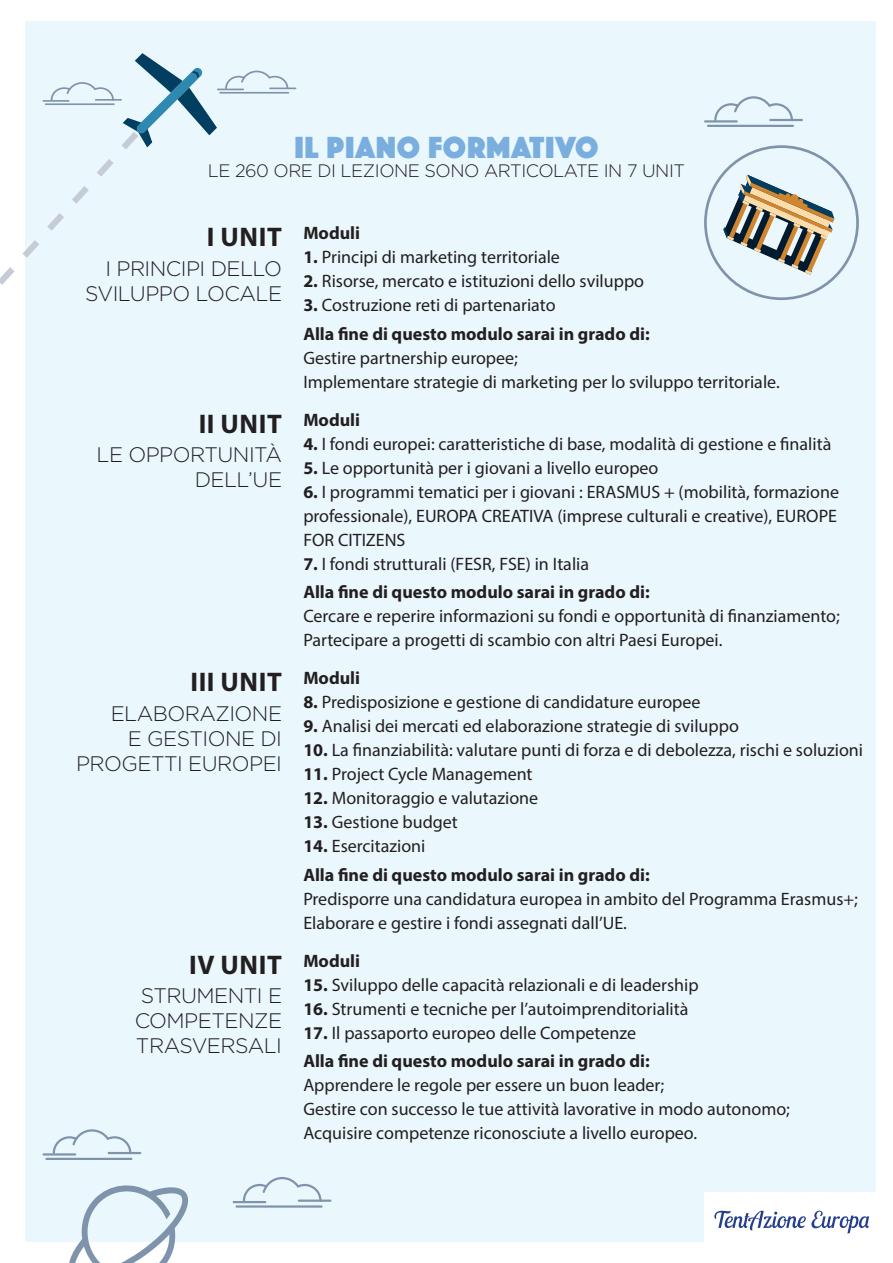
<style>
.page{position:relative;width:893px;height:1263px;background:#fff}
.page>*{position:absolute;margin:0;border:0;box-sizing:border-box;transform-origin:0 0}
.t1{font:31.5px "Phosphate Solid";letter-spacing:.02em;color:#79aede}
.t2{font:700 27px "Myriad Pro";letter-spacing:.02em;color:#231f20}
.t3{font:300 21px/25.2px "Gotham";letter-spacing:-.025em;color:#231f20;text-align:right}
.t4{font:18px/24px "Myriad Pro";color:#231f20}
.t5{font:700 18px/28.2px "Myriad Pro";color:#231f20}
.t6{font:300 18px "Gotham";letter-spacing:-.025em;color:#231f20}
.s1{font-weight:700}
.s2{font-weight:400}
</style>
<div class="page">
<div style="left:26px;top:21px;width:850px;height:1221px;background:#eaf7fd"></div>
<div style="left:704px;top:1192px;width:172px;height:50px;background:#fff"></div>
<svg style="left:714px;top:1211px;width:155px;height:22px"></svg>
<svg style="left:69px;top:1185px;width:119px;height:78px"></svg>
<svg style="left:243px;top:1177px;width:79px;height:25px"></svg>
<hr style="left:298px;top:1199px;width:33px;height:3px;background:#7f94ab">
<hr style="left:233px;top:1201px;width:33px;height:2px;background:#7f94ab">
<hr style="left:236px;top:1205px;width:87px;height:2px;background:#7f94ab">
<svg style="left:53px;top:1129px;width:78px;height:25px"></svg>
<hr style="left:108px;top:1152px;width:33px;height:2px;background:#7f94ab">
<hr style="left:43px;top:1153px;width:33px;height:2px;background:#7f94ab">
<hr style="left:45px;top:1158px;width:87px;height:2px;background:#7f94ab">
<svg style="left:704px;top:145px;width:155px;height:155px"></svg>
<svg style="left:714px;top:96px;width:79px;height:24px"></svg>
<hr style="left:769px;top:119px;width:34px;height:2px;background:#7f94ab">
<hr style="left:704px;top:120px;width:34px;height:3px;background:#7f94ab">
<hr style="left:707px;top:125px;width:87px;height:2px;background:#7f94ab">
<svg style="left:0;top:53px;width:296px;height:232px"></svg>
<hr style="left:219px;top:92px;width:70px;height:2px;background:#7f94ab">
<h1 class="t1" style="left:294px;top:131px;width:306px">IL PIANO FORMATIVO</h1>
<p class="t6" style="left:208px;top:159px;width:80px">LE 260 ORE</p>
<p class="t6" style="left:318px;top:159px;width:35px">DI LEZIONE</p>
<p class="t6" style="left:424px;top:159px;width:15px">SONO</p>
<p class="t6" style="left:484px;top:159px;width:13px">ARTICOLATE</p>
<p class="t6" style="left:604px;top:159px;width:62px">IN 7 UNIT</p>
<h2 class="t2" style="left:207px;top:219px;width:47px">I Unit</h2>
<p class="t3" style="left:85px;top:255px;width:198px">I PRINCIPI DELLO<br>SVILUPPO LOCALE</p>
<h2 class="t2" style="left:199px;top:406px;width:56px">II Unit</h2>
<p class="t3" style="left:97px;top:441px;width:187px">LE OPPORTUNITÀ<br>DELL’UE</p>
<p class="t5" style="left:303px;top:219px;width:58px">Moduli</p>
<p class="t4" style="left:303px;top:245px;width:258px"><span class="s1">1.</span> Principi di marketing territoriale</p>
<p class="t4" style="left:303px;top:269px;width:342px"><span class="s1">2.</span> Risorse, mercato e istituzioni dello sviluppo</p>
<p class="t5" style="left:303px;top:290px;width:348px">3. <span class="s2">Costruzione reti di partenariato<br></span>Alla fine di questo modulo sarai in grado di:</p>
<p class="t4" style="left:303px;top:345px;width:478px">Gestire partnership europee;<br>Implementare strategie di marketing per lo sviluppo territoriale.</p>
<p class="t5" style="left:303px;top:405px;width:58px">Moduli</p>
<p class="t4" style="left:303px;top:431px;width:530px"><span class="s1">4.</span> I fondi europei: caratteristiche di base, modalità di gestione e finalità</p>
<p class="t4" style="left:303px;top:455px;width:357px"><span class="s1">5.</span> Le opportunità per i giovani a livello europeo</p>
<p class="t4" style="left:303px;top:479px;width:537px;text-align:justify"><span class="s1">6.</span> I programmi tematici per i giovani : ERASMUS + (mobilità, formazione professionale), EUROPA CREATIVA (imprese culturali e creative), EUROPE FOR CITIZENS</p>
<p class="t5" style="left:303px;top:549px;width:348px">7. <span class="s2">I fondi strutturali (FESR, FSE) in Italia<br></span>Alla fine di questo modulo sarai in grado di:</p>
<p class="t4" style="left:303px;top:604px;width:538px">Cercare e reperire informazioni su fondi e opportunità di finanziamento;<br>Partecipare a progetti di scambio con altri Paesi Europei.</p>
<h2 class="t2" style="left:190px;top:664px;width:64px">III Unit</h2>
<p class="t3" style="left:76px;top:700px;width:207px">ELABORAZIONE<br>E GESTIONE DI<br>PROGETTI EUROPEI</p>
<p class="t5" style="left:303px;top:663px;width:58px">Moduli</p>
<p class="t4" style="left:303px;top:690px;width:399px"><span class="s1">8.</span> Predisposizione e gestione di candidature europee</p>
<p class="t4" style="left:303px;top:714px;width:437px"><span class="s1">9.</span> Analisi dei mercati ed elaborazione strategie di sviluppo</p>
<p class="t4" style="left:303px;top:738px;width:561px"><span class="s1">10.</span> La finanziabilità: valutare punti di forza e di debolezza, rischi e soluzioni</p>
<p class="t4" style="left:303px;top:762px;width:231px"><span class="s1">11.</span> Project Cycle Management</p>
<p class="t4" style="left:303px;top:786px;width:236px"><span class="s1">12.</span> Monitoraggio e valutazione</p>
<p class="t4" style="left:303px;top:810px;width:156px"><span class="s1">13.</span> Gestione budget</p>
<p class="t5" style="left:303px;top:831px;width:348px">14. <span class="s2">Esercitazioni<br></span>Alla fine di questo modulo sarai in grado di:</p>
<p class="t4" style="left:303px;top:886px;width:556px">Predisporre una candidatura europea in ambito del Programma Erasmus+;<br>Elaborare e gestire i fondi assegnati dall’UE.</p>
<h2 class="t2" style="left:189px;top:947px;width:65px">IV Unit</h2>
<p class="t3" style="left:135px;top:982px;width:149px;text-align:justify">STRUMENTI E COMPETENZE TRASVERSALI</p>
<p class="t5" style="left:303px;top:946px;width:58px">Moduli</p>
<p class="t4" style="left:303px;top:972px;width:397px"><span class="s1">15.</span> Sviluppo delle capacità relazionali e di leadership</p>
<p class="t4" style="left:303px;top:996px;width:387px"><span class="s1">16.</span> Strumenti e tecniche per l’autoimprenditorialità</p>
<p class="t5" style="left:303px;top:1018px;width:348px">17. <span class="s2">Il passaporto europeo delle Competenze<br></span>Alla fine di questo modulo sarai in grado di:</p>
<p class="t4" style="left:303px;top:1073px;width:488px">Apprendere le regole per essere un buon leader;<br>Gestire con successo le tue attività lavorative in modo autonomo;<br>Acquisire competenze riconosciute a livello europeo.</p>
</div>
